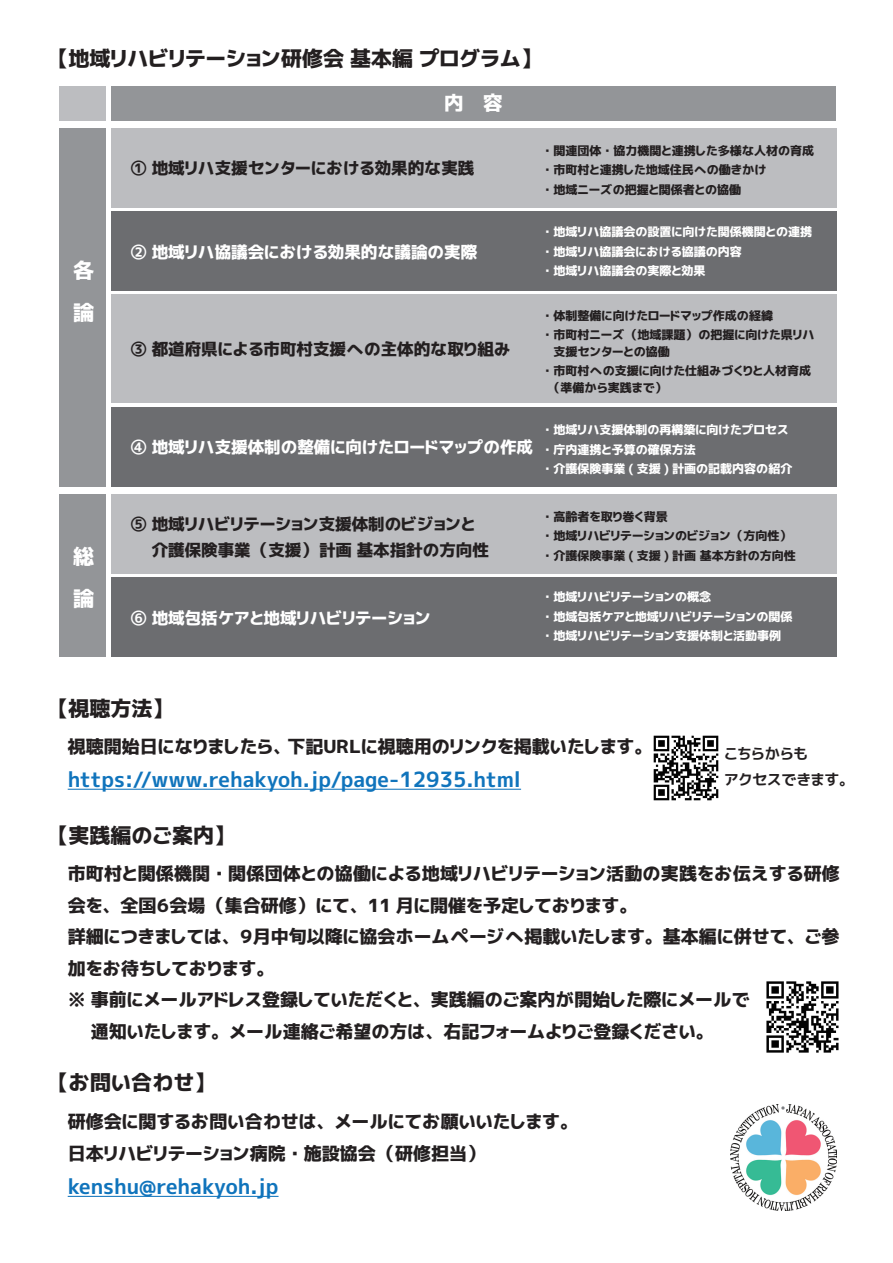
<style>
.page{position:relative;width:893px;height:1263px;background:#fff}
.page>*{position:absolute;margin:0;border:0;box-sizing:border-box;transform-origin:0 0}
.t1{font:21px "mgenplus 1 cp bold";color:#1074bc}
.t2{font:21px "mgenplus 1 cp heavy";color:#231f20}
.t3{font:21px/42px "mgenplus 1 cp heavy";color:#fff}
.t4{font:19.5px "mgenplus 1 cp heavy";color:#fff}
.t5{font:18px/31.5px "mgenplus 1 cp heavy";color:#231f20}
.t6{font:16.5px/25.5px "mgenplus 1 cp heavy";color:#231f20}
.t7{font:16.5px "mgenplus 1 cp heavy";color:#fff}
.t8{font:15px/26.2px "mgenplus 1 cp bold";color:#231f20}
.t9{font:12px/19.5px "mgenplus 1 cp heavy";color:#231f20}
.t10{font:12px/19.5px "mgenplus 1 cp heavy";color:#fff}
</style>
<div class="page">
<div style="left:59px;top:86px;width:47px;height:34px;background:#bcbdc0"></div>
<div style="left:111px;top:86px;width:725px;height:34px;background:#939598"></div>
<div style="left:59px;top:495px;width:47px;height:162px;background:#939598"></div>
<div style="left:111px;top:495px;width:725px;height:79px;background:#bcbdc0"></div>
<div style="left:111px;top:577px;width:725px;height:80px;background:#6c6d70"></div>
<div style="left:59px;top:128px;width:47px;height:359px;background:#939598"></div>
<div style="left:111px;top:211px;width:725px;height:79px;background:#6c6d70"></div>
<div style="left:111px;top:294px;width:725px;height:109px;background:#bcbdc0"></div>
<div style="left:111px;top:407px;width:725px;height:80px;background:#6c6d70"></div>
<div style="left:111px;top:128px;width:725px;height:80px;background:#bcbdc0"></div>
<hr style="left:68px;top:789px;width:453px;height:1px;background:#1074bc">
<img style="left:653px;top:735px;width:66px;height:66px">
<img style="left:766px;top:981px;width:73px;height:72px">
<hr style="left:68px;top:1196px;width:211px;height:1px;background:#1074bc">
<img style="left:730px;top:1104px;width:107px;height:107px">
<p class="t2" style="left:58px;top:43px;width:476px">【地域リハビリテーション研修会基本編プログラム】</p>
<p class="t3" style="left:73px;top:250px;width:22px">各論</p>
<p class="t3" style="left:73px;top:536px;width:22px">総論</p>
<p class="t4" style="left:444px;top:89px;width:60px">内　容</p>
<p class="t6" style="left:130px;top:156px;width:345px">① 地域リハ支援センターにおける効果的な実践</p>
<p class="t7" style="left:130px;top:240px;width:348px">② 地域リハ協議会における効果的な議論の実際</p>
<p class="t6" style="left:130px;top:336px;width:382px">③ 都道府県による市町村支援への主体的な取り組み</p>
<p class="t7" style="left:130px;top:435px;width:404px">④ 地域リハ支援体制の整備に向けたロードマップの作成</p>
<p class="t9" style="left:545px;top:141px;width:271px">・関連団体・協力機関と連携した多様な人材の育成・市町村と連携した地域住民への働きかけ<br>・地域ニーズの把握と関係者との協働</p>
<p class="t10" style="left:545px;top:222px;width:269px">・地域リハ協議会の設置に向けた関係機関との連携・地域リハ協議会における協議の内容<br>・地域リハ協議会の実際と効果</p>
<p class="t9" style="left:545px;top:306px;width:272px">・体制整備に向けたロードマップ作成の経緯<br>・市町村ニーズ（地域課題）の把握に向けた県リハ</p>
<p class="t9" style="left:545px;top:342px;width:268px;text-indent:9px">支援センターとの協働<br>・市町村への支援に向けた仕組みづくりと人材育成</p>
<p class="t9" style="left:554px;top:378px;width:110px">（準備から実践まで）</p>
<p class="t10" style="left:545px;top:420px;width:249px">・地域リハ支援体制の再構築に向けたプロセス・庁内連携と予算の確保方法<br>・介護保険事業 ( 支援 ) 計画の記載内容の紹介</p>
<p class="t6" style="left:152px;top:511px;width:339px;text-indent:-21px">⑤ 地域リハビリテーション支援体制のビジョンと介護保険事業（支援）計画 基本指針の方向性</p>
<p class="t7" style="left:130px;top:606px;width:302px">⑥ 地域包括ケアと地域リハビリテーション</p>
<p class="t9" style="left:545px;top:506px;width:253px">・高齢者を取り巻く背景<br>・地域リハビリテーションのビジョン（方向性）<br>・介護保険事業 ( 支援 ) 計画 基本方針の方向性</p>
<p class="t10" style="left:545px;top:587px;width:249px">・地域リハビリテーションの概念<br>・地域包括ケアと地域リハビリテーションの関係・地域リハビリテーション支援体制と活動事例</p>
<p class="t2" style="left:58px;top:693px;width:107px">【視聴方法】</p>
<p class="t5" style="left:68px;top:730px;width:577px">視聴開始日になりましたら、下記ＵＲＬに視聴用のリンクを掲載いたします。</p>
<p class="t1" style="left:68px;top:764px;width:455px">https://www.rehakyoh.jp/page-12935.html</p>
<p class="t8" style="left:725px;top:740px;width:124px">こちらからも<br>アクセスできます。</p>
<p class="t2" style="left:58px;top:820px;width:169px">【実践編のご案内】</p>
<p class="t5" style="left:68px;top:858px;width:774px">市町村と関係機関・関係団体との協働による地域リハビリテーション活動の実践をお伝えする研修</p>
<p class="t5" style="left:68px;top:889px;width:562px">会を、全国６会場（集合研修）にて、 11 月に開催を予定しております。</p>
<p class="t5" style="left:68px;top:921px;width:773px">詳細につきましては、９月中旬以降に協会ホームページへ掲載いたします。基本編に併せて、ご参</p>
<p class="t5" style="left:68px;top:952px;width:199px">加をお待ちしております。</p>
<p class="t5" style="left:68px;top:984px;width:684px">※ 事前にメールアドレス登録していただくと、実践編のご案内が開始した際にメールで</p>
<p class="t5" style="left:91px;top:1015px;width:615px">通知いたします。メール連絡ご希望の方は、右記フォームよりご登録ください。</p>
<p class="t2" style="left:58px;top:1068px;width:149px">【お問い合わせ】</p>
<p class="t5" style="left:68px;top:1106px;width:503px">研修会に関するお問い合わせは、メールにてお願いいたします。日本リハビリテーション病院・施設協会（研修担当）</p>
<p class="t1" style="left:68px;top:1171px;width:212px">kenshu@rehakyoh.jp</p>
</div>
